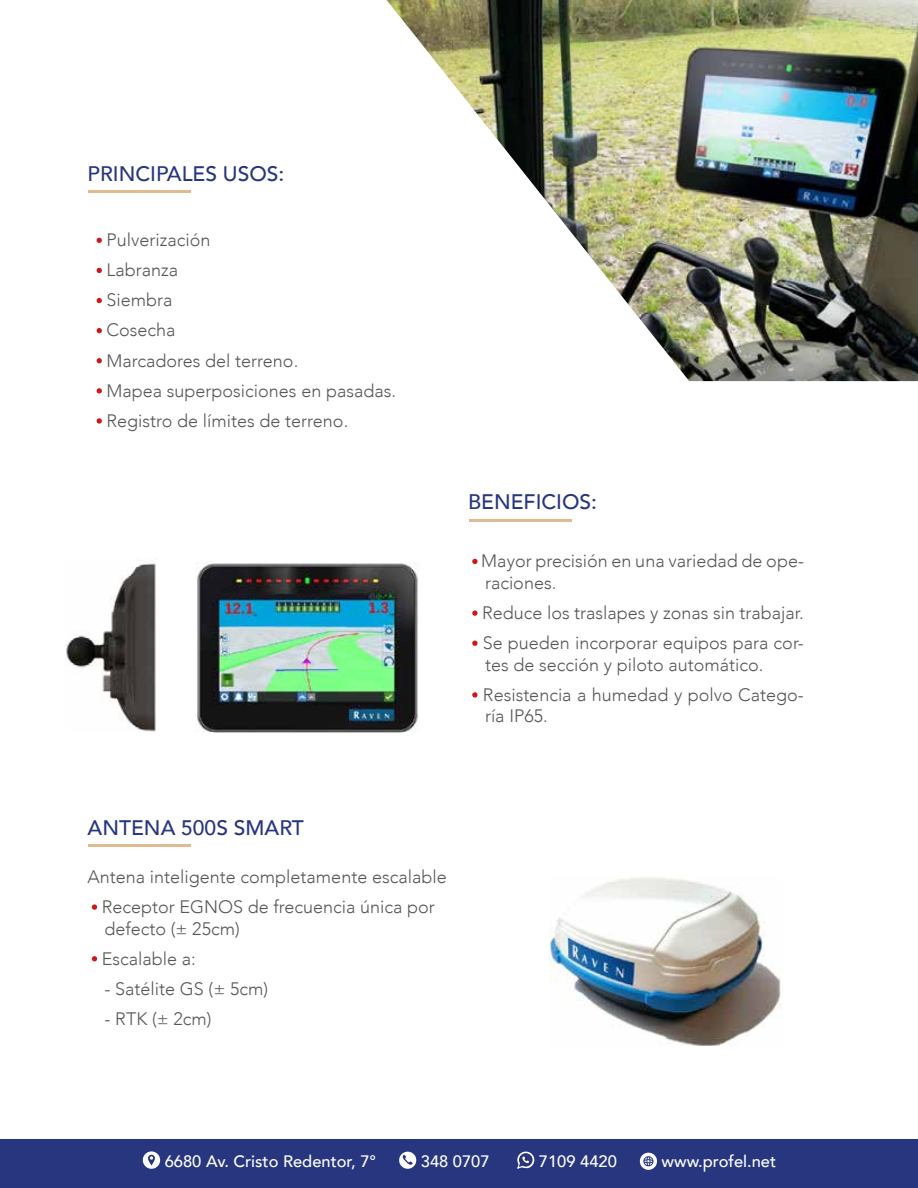
<style>
.page{position:relative;width:918px;height:1188px;background:#fff}
.page>*{position:absolute;margin:0;border:0;box-sizing:border-box;transform-origin:0 0}
.t1{font:500 21px "Avenir";color:#27367e}
.t2{font:300 18px/30.2px "Avenir";color:#575756}
.t3{font:500 16.5px "Avenir";color:#fff}
</style>
<div class="page">
<div style="left:0;top:1139px;width:918px;height:49px;background:#27367e"></div>
<svg style="left:142px;top:1151px;width:19px;height:18px"></svg>
<svg style="left:399px;top:1152px;width:18px;height:17px"></svg>
<svg style="left:517px;top:1151px;width:17px;height:18px"></svg>
<svg style="left:639px;top:1153px;width:18px;height:17px"></svg>
<hr style="left:88px;top:191px;width:103px;height:2px;background:#e0ba90">
<hr style="left:469px;top:519px;width:103px;height:2px;background:#e0ba90">
<hr style="left:88px;top:845px;width:103px;height:2px;background:#e0ba90">
<svg style="left:97px;top:238px;width:5px;height:5px"></svg>
<svg style="left:97px;top:268px;width:5px;height:5px"></svg>
<svg style="left:97px;top:298px;width:5px;height:5px"></svg>
<svg style="left:97px;top:328px;width:5px;height:5px"></svg>
<svg style="left:97px;top:358px;width:5px;height:5px"></svg>
<svg style="left:97px;top:388px;width:5px;height:5px"></svg>
<svg style="left:97px;top:418px;width:5px;height:6px"></svg>
<svg style="left:472px;top:559px;width:6px;height:5px"></svg>
<svg style="left:472px;top:610px;width:6px;height:6px"></svg>
<svg style="left:472px;top:641px;width:6px;height:5px"></svg>
<svg style="left:472px;top:692px;width:6px;height:6px"></svg>
<svg style="left:92px;top:904px;width:5px;height:6px"></svg>
<svg style="left:92px;top:956px;width:5px;height:5px"></svg>
<img style="left:65px;top:563px;width:91px;height:169px">
<img style="left:196px;top:562px;width:222px;height:170px">
<img style="left:387px;top:0;width:531px;height:381px">
<img style="left:550px;top:877px;width:231px;height:169px">
<p class="t1" style="left:88px;top:156px;width:198px">PRINCIPALES USOS:</p>
<p class="t2" style="left:107px;top:225px;width:291px">Pulverización<br>Labranza<br>Siembra<br>Cosecha<br>Marcadores del terreno.<br>Mapea superposiciones en pasadas.<br>Registro de límites de terreno.</p>
<p class="t1" style="left:468px;top:484px;width:131px">BENEFICIOS:</p>
<p class="t2" style="left:481px;top:550px;width:324px;line-height:21.6px">Mayor precisión en una variedad de ope&shy;raciones.</p>
<p class="t2" style="left:482px;top:598px;width:323px">Reduce los traslapes y zonas sin trabajar.<br>Se pueden incorporar equipos para cor-</p>
<p class="t2" style="left:483px;top:649px;width:322px">tes de sección y piloto automático.<br>Resistencia a humedad y polvo Catego-</p>
<p class="t2" style="left:485px;top:701px;width:64px">ría IP65.</p>
<p class="t1" style="left:88px;top:810px;width:218px">ANTENA 500S SMART</p>
<p class="t2" style="left:88px;top:862px;width:361px;text-align:center">Antena inteligente completamente escalable<br>Receptor EGNOS de frecuencia única por</p>
<p class="t2" style="left:102px;top:913px;width:139px">defecto (± 25cm)<br>Escalable a:</p>
<p class="t2" style="left:105px;top:973px;width:165px">- Satélite GS (± 5cm)</p>
<p class="t2" style="left:105px;top:1004px;width:108px">- RTK (± 2cm)</p>
<p class="t3" style="left:165px;top:1147px;width:213px">6680 Av. Cristo Redentor, 7°</p>
<p class="t3" style="left:421px;top:1147px;width:70px">348 0707</p>
<p class="t3" style="left:539px;top:1147px;width:79px">7109 4420</p>
<p class="t3" style="left:662px;top:1147px;width:116px">www.profel.net</p>
</div>
